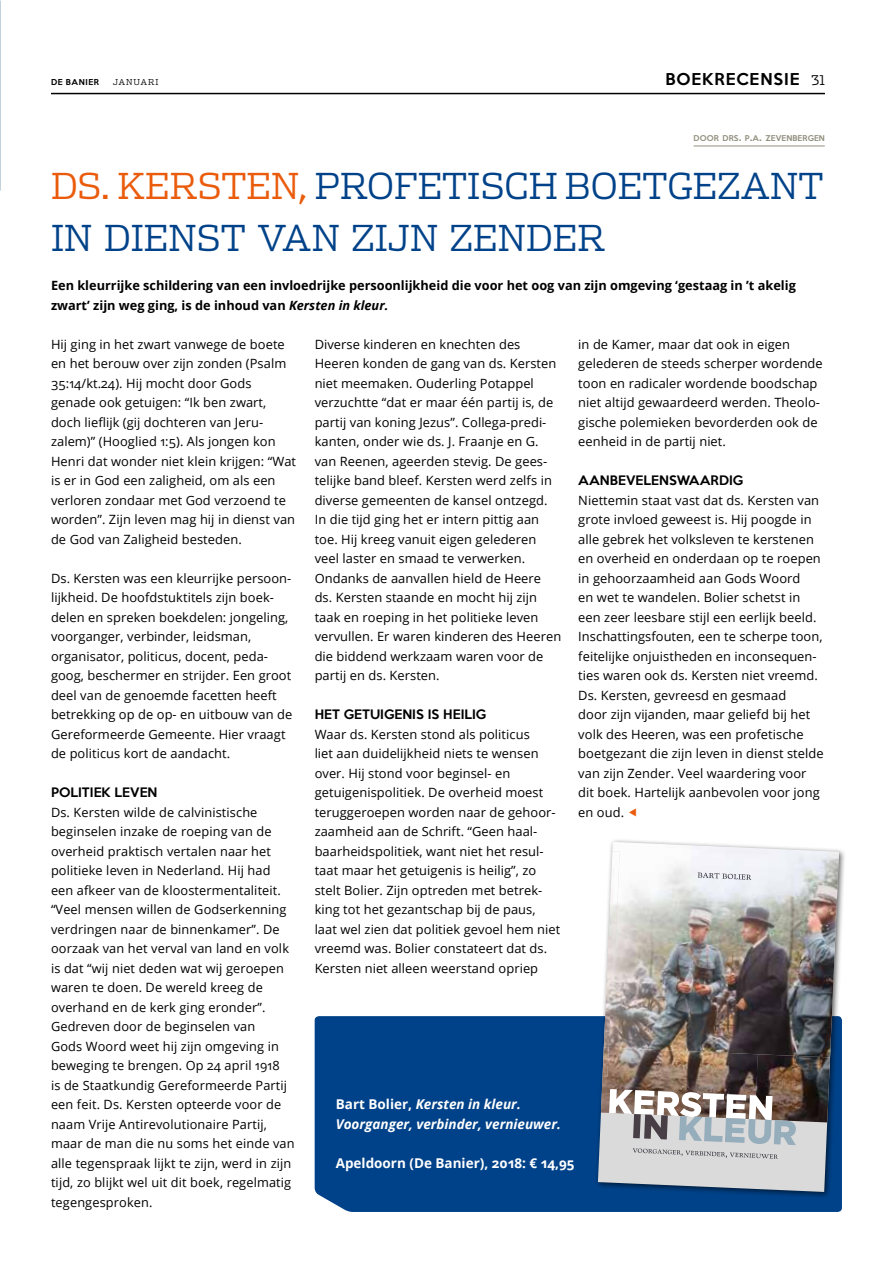
<style>
.page{position:relative;width:893px;height:1263px;background:#fff}
.page>*{position:absolute;margin:0;border:0;box-sizing:border-box;transform-origin:0 0}
.t1{font:300 36px/52.5px "Dispatch";color:#004289}
.t2{font:500 15px "Keep Calm";letter-spacing:.065em;color:#000}
.t3{font:italic 700 13.5px/19.5px "Open Sans";color:#fff}
.t4{font:700 13.5px "Open Sans";color:#fff}
.t5{font:300 13.5px "Dispatch";color:#000}
.t6{font:12.75px/19.5px "Open Sans";letter-spacing:.005em;color:#000}
.t7{font:700 12.75px/19.5px "Open Sans";color:#000}
.t8{font:500 12px "Keep Calm";letter-spacing:.005em;color:#000}
.t9{font:300 8.25px "Dispatch";letter-spacing:.095em;color:#000}
.t10{font:500 7.5px "Keep Calm";letter-spacing:.085em;color:#000}
.t11{font:500 7.35px "Keep Calm";letter-spacing:.015em;color:#92907f}
.s1{font-size:10.5px}
.s2{color:#ea5b0b}
.s3{font-style:italic}
.s4{font-style:normal}
</style>
<div class="page">
<img style="left:0;top:0;width:1px;height:187px">
<div style="left:315px;top:1016px;width:527px;height:196px;background:#004289"></div>
<div style="left:594px;top:838px;width:252px;height:361px;background:#000;opacity:.6"></div>
<img style="left:598px;top:842px;width:241px;height:350px">
<svg style="left:837px;top:1019px;width:3px;height:6px"></svg>
<hr style="left:694px;top:146px;width:131px;height:1px;background:#92907f">
<hr style="left:51px;top:93px;width:774px;height:1px;background:#000">
<p class="t2" style="left:665px;top:66px;width:136px">BOEKRECENSIE</p>
<p class="t10" style="left:51px;top:76px;width:50px">DE BANIER</p>
<p class="t9" style="left:113px;top:77px;width:41px">JANUARI</p>
<p class="t5" style="left:811px;top:71px;width:15px">31</p>
<p class="t11" style="left:694px;top:132px;width:133px">DOOR DRS<span class="s1">.</span> P<span class="s1">.</span>A<span class="s1">.</span> ZEVENBERGEN</p>
<h1 class="t1" style="left:51px;top:158px;width:774px"><span class="s2">DS. KERSTEN,</span> PROFETISCH BOETGEZANT<br>IN DIENST VAN ZIJN ZENDER</h1>
<p class="t7" style="left:51px;top:275px;width:746px">Een kleurrijke schildering van een invloedrijke persoonlijkheid die voor het oog van zijn omgeving ‘gestaag in ’t akelig zwart’ zijn weg ging, is de inhoud van <span class="s3">Kersten in kleur.</span></p>
<p class="t6" style="left:51px;top:334px;width:247px">Hij ging in het zwart vanwege de boete en het berouw over zijn zonden (Psalm 35:14/kt.24). Hij mocht door Gods genade ook getuigen: “Ik ben zwart, doch lieflijk (gij dochteren van Jeru&shy;zalem)” (Hooglied 1:5). Als jongen kon Henri dat wonder niet klein krijgen: “Wat is er in God een zaligheid, om als een verloren zondaar met God verzoend te worden”. Zijn leven mag hij in dienst van de God van Zaligheid besteden.</p>
<p class="t6" style="left:51px;top:568px;width:243px">Ds. Kersten was een kleurrijke persoon&shy;lijkheid. De hoofdstuktitels zijn boek&shy;delen en spreken boekdelen: jongeling, voorganger, verbinder, leidsman, organisator, politicus, docent, peda&shy;goog, beschermer en strijder. Een groot deel van de genoemde facetten heeft betrekking op de op- en uitbouw van de Gereformeerde Gemeente. Hier vraagt de politicus kort de aandacht.</p>
<p class="t8" style="left:51px;top:782px;width:108px">POLITIEK LEVEN</p>
<p class="t6" style="left:51px;top:802px;width:245px">Ds. Kersten wilde de calvinistische beginselen inzake de roeping van de overheid praktisch vertalen naar het politieke leven in Nederland. Hij had een afkeer van de kloostermentaliteit. “Veel mensen willen de Godserkenning verdringen naar de binnenkamer”. De oorzaak van het verval van land en volk is dat “wij niet deden wat wij geroepen waren te doen. De wereld kreeg de overhand en de kerk ging eronder”.<br>Gedreven door de beginselen van<br>Gods Woord weet hij zijn omgeving in beweging te brengen. Op 24 april 1918<br>is de Staatkundig Gereformeerde Partij een feit. Ds. Kersten opteerde voor de naam Vrije Antirevolutionaire Partij, maar de man die nu soms het einde van alle tegenspraak lijkt te zijn, werd in zijn tijd, zo blijkt wel uit dit boek, regelmatig tegengesproken.</p>
<p class="t6" style="left:578px;top:334px;width:246px">in de Kamer, maar dat ook in eigen gelederen de steeds scherper wordende toon en radicaler wordende boodschap niet altijd gewaardeerd werden. Theolo&shy;gische polemieken bevorderden ook de eenheid in de partij niet.</p>
<p class="t8" style="left:578px;top:470px;width:166px">AANBEVELENSWAARDIG</p>
<p class="t6" style="left:578px;top:490px;width:247px">Niettemin staat vast dat ds. Kersten van grote invloed geweest is. Hij poogde in alle gebrek het volksleven te kerstenen en overheid en onderdaan op te roepen in gehoorzaamheid aan Gods Woord<br>en wet te wandelen. Bolier schetst in een zeer leesbare stijl een eerlijk beeld.<br>Inschattingsfouten, een te scherpe toon, feitelijke onjuistheden en inconsequen&shy;ties waren ook ds. Kersten niet vreemd.<br>Ds. Kersten, gevreesd en gesmaad<br>door zijn vijanden, maar geliefd bij het volk des Heeren, was een profetische boetgezant die zijn leven in dienst stelde van zijn Zender. Veel waardering voor dit boek. Hartelijk aanbevolen voor jong en oud.</p>
<p class="t6" style="left:315px;top:334px;width:248px">Diverse kinderen en knechten des Heeren konden de gang van ds. Kersten niet meemaken. Ouderling Potappel verzuchtte “dat er maar één partij is, de partij van koning Jezus”. Collega-predi&shy;kanten, onder wie ds. J. Fraanje en G. van Reenen, ageerden stevig. De gees&shy;telijke band bleef. Kersten werd zelfs in diverse gemeenten de kansel ontzegd.<br>In die tijd ging het er intern pittig aan toe. Hij kreeg vanuit eigen gelederen veel laster en smaad te verwerken.<br>Ondanks de aanvallen hield de Heere ds. Kersten staande en mocht hij zijn taak en roeping in het politieke leven vervullen. Er waren kinderen des Heeren die biddend werkzaam waren voor de partij en ds. Kersten.</p>
<p class="t8" style="left:315px;top:704px;width:173px">HET GETUIGENIS IS HEILIG</p>
<p class="t6" style="left:315px;top:724px;width:247px">Waar ds. Kersten stond als politicus<br>liet aan duidelijkheid niets te wensen over. Hij stond voor beginsel- en getuigenispolitiek. De overheid moest teruggeroepen worden naar de gehoor&shy;zaamheid aan de Schrift. “Geen haal&shy;baarheidspolitiek, want niet het resul&shy;taat maar het getuigenis is heilig”, zo stelt Bolier. Zijn optreden met betrek&shy;king tot het gezantschap bij de paus, laat wel zien dat politiek gevoel hem niet vreemd was. Bolier constateert dat ds.<br>Kersten niet alleen weerstand opriep</p>
<p class="t3" style="left:336px;top:1094px;width:227px"><span class="s4">Bart Bolier,</span> Kersten in kleur.<br>Voorganger, verbinder, vernieuwer.</p>
<p class="t4" style="left:336px;top:1153px;width:240px">Apeldoorn (De Banier), 2018: € 14,95</p>
</div>
